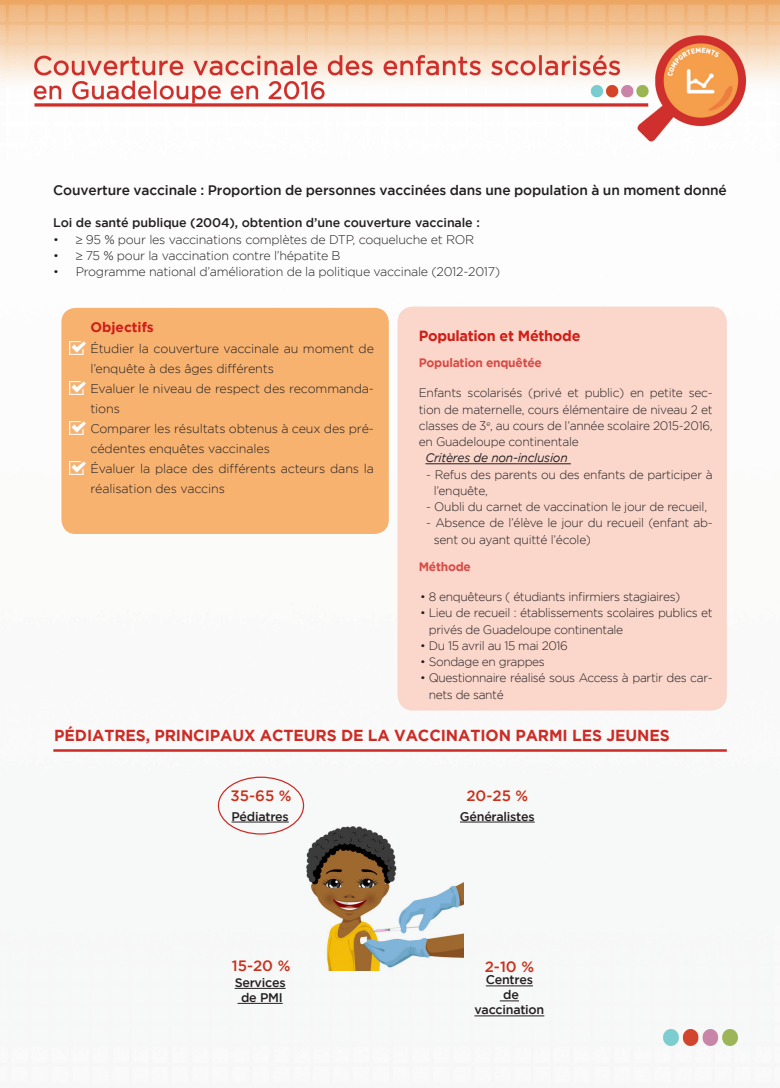
<style>
.page{position:relative;width:780px;height:1088px;background:#fff}
.page>*{position:absolute;margin:0;border:0;box-sizing:border-box;transform-origin:0 0}
.t1{font:700 15.88px "Gotham";letter-spacing:-.005em;color:#cc2c25}
.t2{font:500 15px "Gotham";color:#c8321d}
.t3{font:700 14.75px "Gotham";letter-spacing:-.02em;color:#cf1f18}
.t4{font:500 13.75px "Gotham";letter-spacing:-.01em;color:#231f20}
.t5{font:700 13.75px "Gotham";color:#cf1f18}
.t6{font:300 12.5px/20px "Gotham";letter-spacing:-.01em;color:#231f20}
.t7{font:500 12.5px "Gotham";letter-spacing:-.02em;color:#231f20}
.t8{font:300 12.25px/16.2px "Gotham";letter-spacing:-.03em;color:#231f20}
.t9{font:700 12.25px "Gotham";letter-spacing:-.02em;color:#d84c46}
.t10{font:italic 12.25px "Gotham";letter-spacing:-.02em;color:#231f20}
</style>
<div class="page">
<img style="left:0;top:0;width:779px;height:1046px">
<div style="left:398px;top:307px;width:328px;height:403px;background:#fad6cb;border-radius:15px"></div>
<hr style="left:425px;top:463px;width:146px;height:1px;background:#231f20">
<div style="left:397px;top:306px;width:329px;height:404px;border:1px solid #fad6cb;border-radius:15px"></div>
<img style="left:663px;top:1029px;width:74px;height:16px">
<hr style="left:53px;top:749px;width:673px;height:3px;background:#cc2c25">
<img style="left:301px;top:808px;width:162px;height:162px">
<hr style="left:231px;top:822px;width:58px;height:1px;background:#231f20">
<hr style="left:235px;top:988px;width:50px;height:1px;background:#231f20">
<hr style="left:237px;top:1003px;width:46px;height:1px;background:#231f20">
<hr style="left:486px;top:985px;width:47px;height:1px;background:#231f20">
<svg style="left:500px;top:1000px;width:19px;height:1px"></svg>
<hr style="left:474px;top:1015px;width:70px;height:1px;background:#231f20">
<div style="left:61px;top:307px;width:328px;height:228px;background:#f7b270;border-radius:15px"></div>
<div style="left:60px;top:306px;width:330px;height:229px;border:1px solid #fff;border-radius:15px"></div>
<img style="left:70px;top:341px;width:15px;height:13px">
<img style="left:70px;top:381px;width:15px;height:13px">
<img style="left:70px;top:421px;width:15px;height:13px">
<img style="left:70px;top:461px;width:15px;height:13px">
<hr style="left:460px;top:822px;width:74px;height:1px;background:#231f20">
<div style="left:218px;top:776px;width:86px;height:58px;border:1px solid #cc2c25;border-radius:50%"></div>
<p class="t4" style="left:53px;top:182px;width:675px">Couverture vaccinale : Proportion de personnes vaccinées dans une population à un moment donné</p>
<p class="t7" style="left:53px;top:216px;width:428px">Loi de santé publique (2004), obtention d’une couverture vaccinale :</p>
<p class="t6" style="left:53px;top:229px;width:422px">• ≥ 95 % pour les vaccinations complètes de DTP, coqueluche et ROR</p>
<p class="t6" style="left:53px;top:245px;width:289px">• ≥ 75 % pour la vaccination contre l’hépatite B</p>
<p class="t6" style="left:53px;top:262px;width:448px">• Programme national d’amélioration de la politique vaccinale (2012-2017)</p>
<p class="t5" style="left:90px;top:319px;width:65px">Objectifs</p>
<p class="t3" style="left:419px;top:327px;width:163px">Population et Méthode</p>
<p class="t9" style="left:419px;top:356px;width:125px">Population enquêtée</p>
<p class="t8" style="left:419px;top:385px;width:295px;text-align:justify">Enfants scolarisés (privé et public) en petite sec&shy;tion de maternelle, cours élémentaire de niveau 2 et classes de 3<sup>e</sup>, au cours de l’année scolaire 2015-2016, en Guadeloupe continentale</p>
<p class="t10" style="left:425px;top:451px;width:144px">Critères de non-inclusion</p>
<p class="t8" style="left:434px;top:466px;width:280px;text-indent:-8px">- Refus des parents ou des enfants de participer à l’enquête,</p>
<p class="t8" style="left:426px;top:498px;width:282px">- Oubli du carnet de vaccination le jour de recueil,</p>
<p class="t8" style="left:434px;top:515px;width:280px;text-indent:-8px">- Absence de l’élève le jour du recueil (enfant ab&shy;sent ou ayant quitté l’école)</p>
<p class="t9" style="left:419px;top:560px;width:54px">Méthode</p>
<p class="t8" style="left:420px;top:588px;width:262px">• 8 enquêteurs ( étudiants infirmiers stagiaires)</p>
<p class="t8" style="left:429px;top:605px;width:285px;text-indent:-9px">• Lieu de recueil : établissements scolaires publics et privés de Guadeloupe continentale</p>
<p class="t8" style="left:420px;top:637px;width:149px">• Du 15 avril au 15 mai 2016</p>
<p class="t8" style="left:420px;top:653px;width:126px">• Sondage en grappes</p>
<p class="t8" style="left:429px;top:670px;width:285px;text-indent:-9px">• Questionnaire réalisé sous Access à partir des car&shy;nets de santé</p>
<p class="t1" style="left:54px;top:726px;width:617px">PÉDIATRES, PRINCIPAUX ACTEURS DE LA VACCINATION PARMI LES JEUNES</p>
<p class="t6" style="left:90px;top:338px;width:285px">Étudier la couverture vaccinale au moment de l’enquête à des âges différents</p>
<p class="t6" style="left:90px;top:378px;width:285px">Evaluer le niveau de respect des recommanda&shy;tions</p>
<p class="t6" style="left:90px;top:418px;width:285px">Comparer les résultats obtenus à ceux des pré&shy;cédentes enquêtes vaccinales</p>
<p class="t6" style="left:90px;top:458px;width:285px">Évaluer la place des différents acteurs dans la réalisation des vaccins</p>
<p class="t2" style="left:230px;top:787px;width:63px">35-65 %</p>
<p class="t2" style="left:466px;top:787px;width:63px">20-25 %</p>
<p class="t7" style="left:231px;top:809px;width:59px">Pédiatres</p>
<p class="t7" style="left:460px;top:809px;width:76px">Généralistes</p>
<p class="t2" style="left:232px;top:957px;width:60px">15-20 %</p>
<p class="t2" style="left:484px;top:958px;width:51px">2-10 %</p>
<p class="t7" style="left:235px;top:975px;width:52px">Services</p>
<p class="t7" style="left:241px;top:990px;width:43px">de PMI</p>
<p class="t7" style="left:486px;top:973px;width:49px">Centres</p>
<p class="t7" style="left:503px;top:988px;width:17px">de</p>
<p class="t7" style="left:474px;top:1003px;width:71px">vaccination</p>
</div>
